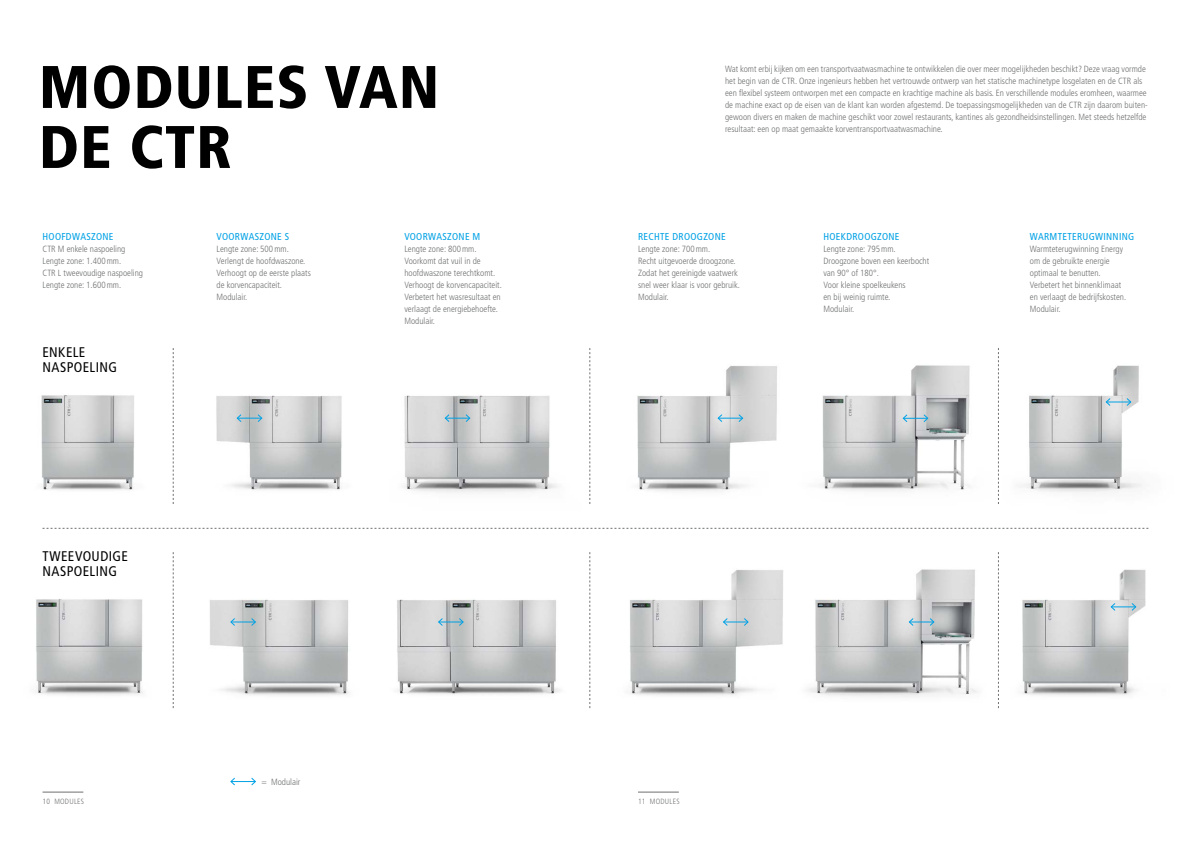
<style>
.page{position:relative;width:1191px;height:842px;background:#fff}
.page>*{position:absolute;margin:0;border:0;box-sizing:border-box;transform-origin:0 0}
.t1{font:900 condensed 60px/60px "Frutiger LT Pro";letter-spacing:.02em;color:#000}
.t2{font:condensed 14px/15px "Frutiger LT Pro";letter-spacing:.03em;color:#000}
.t3{font:condensed 10px "Frutiger LT Pro";letter-spacing:.03em;color:#00a1e5}
.t4{font:300 condensed 9px/12px "Frutiger LT Pro";color:#6f7070}
.t5{font:300 condensed 7.6px "Frutiger LT Pro";letter-spacing:.03em;color:#6f7070}
</style>
<div class="page">
<img style="left:216px;top:395px;width:126px;height:95px">
<img style="left:210px;top:599px;width:139px;height:97px">
<img style="left:397px;top:599px;width:163px;height:96px">
<img style="left:41px;top:395px;width:93px;height:95px">
<img style="left:637px;top:365px;width:333px;height:126px">
<img style="left:630px;top:569px;width:348px;height:128px">
<img style="left:404px;top:395px;width:154px;height:98px">
<img style="left:1019px;top:365px;width:123px;height:127px">
<img style="left:1022px;top:569px;width:124px;height:127px">
<svg style="left:43px;top:528px;width:1105px;height:1px"></svg>
<svg style="left:173px;top:348px;width:1px;height:156px"></svg>
<svg style="left:589px;top:348px;width:1px;height:156px"></svg>
<svg style="left:998px;top:348px;width:1px;height:156px"></svg>
<svg style="left:173px;top:552px;width:1px;height:156px"></svg>
<svg style="left:589px;top:552px;width:1px;height:156px"></svg>
<svg style="left:998px;top:552px;width:1px;height:156px"></svg>
<svg style="left:717px;top:414px;width:26px;height:9px"></svg>
<svg style="left:902px;top:414px;width:26px;height:9px"></svg>
<svg style="left:722px;top:617px;width:27px;height:9px"></svg>
<svg style="left:444px;top:414px;width:27px;height:9px"></svg>
<svg style="left:1105px;top:397px;width:26px;height:9px"></svg>
<svg style="left:1110px;top:602px;width:26px;height:9px"></svg>
<svg style="left:230px;top:617px;width:26px;height:9px"></svg>
<svg style="left:437px;top:617px;width:27px;height:9px"></svg>
<svg style="left:908px;top:617px;width:27px;height:9px"></svg>
<svg style="left:236px;top:414px;width:27px;height:9px"></svg>
<img style="left:35px;top:599px;width:108px;height:96px">
<hr style="left:638px;top:792px;width:41px;height:1px;background:#6f7070">
<hr style="left:43px;top:792px;width:40px;height:1px;background:#6f7070">
<svg style="left:230px;top:777px;width:26px;height:9px"></svg>
<h1 class="t1" style="left:39px;top:57px;width:401px">MODULES VAN<br>DE CTR</h1>
<p class="t3" style="left:43px;top:231px;width:73px">HOOFDWASZONE</p>
<p class="t4" style="left:43px;top:243px;width:102px">CTR M enkele naspoeling<br>Lengte zone: 1.400mm.<br>CTR L tweevoudige naspoeling<br>Lengte zone: 1.600mm.</p>
<h2 class="t2" style="left:43px;top:345px;width:76px">ENKELE<br>NASPOELING</h2>
<h2 class="t2" style="left:43px;top:549px;width:87px">TWEEVOUDIGE<br>NASPOELING</h2>
<p class="t3" style="left:217px;top:231px;width:74px">VOORWASZONE S</p>
<p class="t4" style="left:217px;top:243px;width:96px">Lengte zone: 500mm.<br>Verlengt de hoofdwaszone.<br>Verhoogt op de eerste plaats de korvencapaciteit.<br>Modulair.</p>
<p class="t4" style="left:261px;top:776px;width:41px">= Modulair</p>
<p class="t3" style="left:404px;top:231px;width:78px">VOORWASZONE M</p>
<p class="t4" style="left:404px;top:243px;width:99px">Lengte zone: 800mm.<br>Voorkomt dat vuil in de hoofdwaszone terechtkomt.<br>Verhoogt de korvencapaciteit.<br>Verbetert het wasresultaat en verlaagt de energiebehoefte.<br>Modulair.</p>
<p class="t4" style="left:725px;top:63px;width:424px">Wat komt erbij kijken om een transportvaatwasmachine te ontwikkelen die over meer mogelijkheden beschikt? Deze vraag vormde het begin van de CTR. Onze ingenieurs hebben het vertrouwde ontwerp van het statische machinetype losgelaten en de CTR als een flexibel systeem ontworpen met een compacte en krachtige machine als basis. En verschillende modules eromheen, waarmee de machine exact op de eisen van de klant kan worden afgestemd. De toepassingsmogelijkheden van de CTR zijn daarom buiten&shy;gewoon divers en maken de machine geschikt voor zowel restaurants, kantines als gezondheidsinstellingen. Met steeds hetzelfde resultaat: een op maat gemaakte korventransportvaatwasmachine.</p>
<p class="t3" style="left:638px;top:231px;width:89px">RECHTE DROOGZONE</p>
<p class="t4" style="left:638px;top:243px;width:104px">Lengte zone: 700mm.<br>Recht uitgevoerde droogzone.<br>Zodat het gereinigde vaatwerk snel weer klaar is voor gebruik.<br>Modulair.</p>
<p class="t3" style="left:823px;top:231px;width:78px">HOEKDROOGZONE</p>
<p class="t4" style="left:823px;top:243px;width:107px">Lengte zone: 795mm.<br>Droogzone boven een keerbocht van 90° of 180°.<br>Voor kleine spoelkeukens<br>en bij weinig ruimte.<br>Modulair.</p>
<p class="t3" style="left:1029px;top:231px;width:106px">WARMTETERUGWINNING</p>
<p class="t4" style="left:1029px;top:243px;width:98px">Warmteterugwinning Energy om de gebruikte energie optimaal te benutten.<br>Verbetert het binnenklimaat en verlaagt de bedrijfskosten.<br>Modulair.</p>
<p class="t5" style="left:43px;top:797px;width:43px">10 MODULES</p>
<p class="t5" style="left:638px;top:797px;width:43px">11 MODULES</p>
</div>
